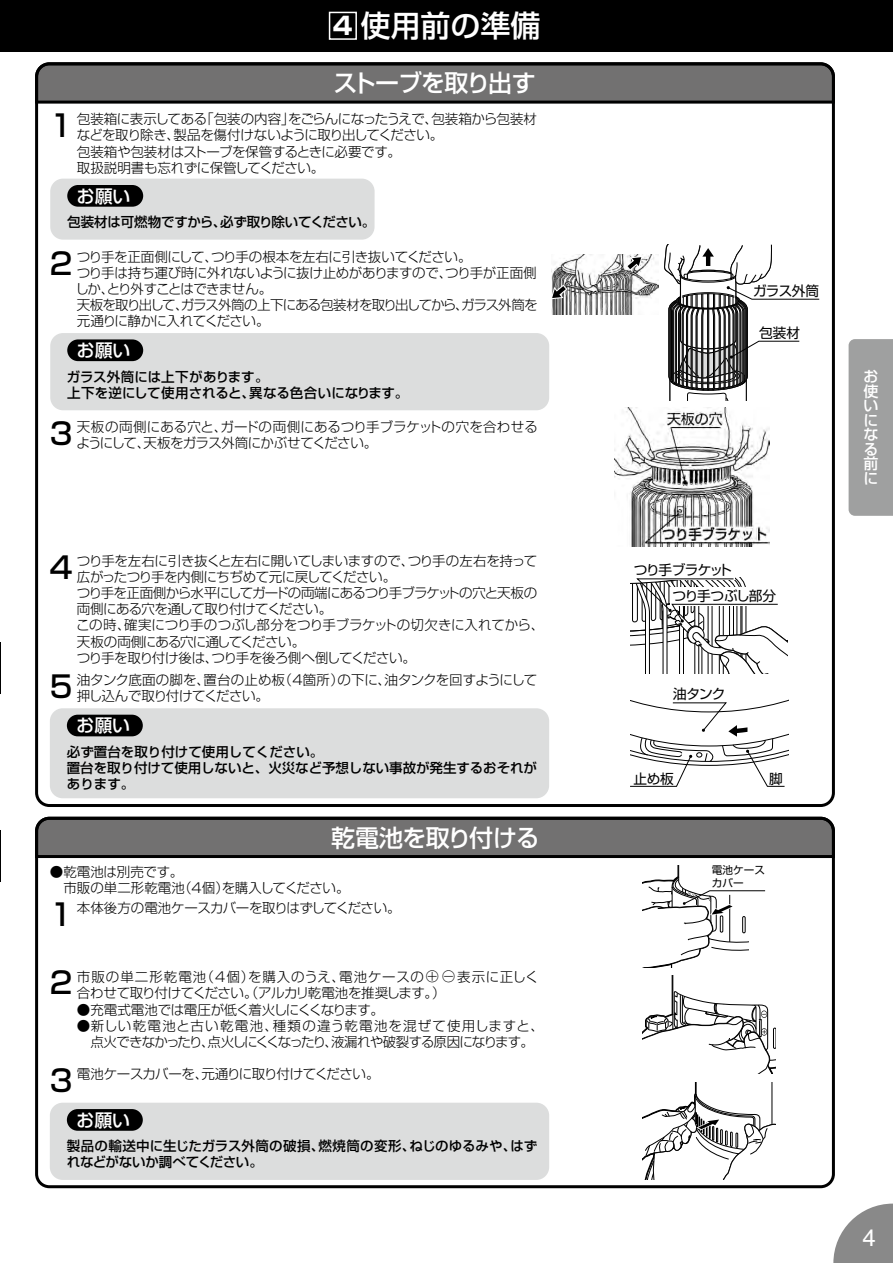
<style>
.page{position:relative;width:893px;height:1263px;background:#fff}
.page>*{position:absolute;margin:0;border:0;box-sizing:border-box;transform-origin:0 0}
.t1{font:500 30px "Shin Go Pro";color:#000}
.t2{font:500 30px "Shin Go Pro";color:#fff}
.t3{font:500 24px "Shin Go Pro";letter-spacing:-.04em;color:#fff}
.t4{font:24px "Helvetica";color:#fff}
.t5{font:500 17.85px "Shin Go Pro";color:#fff}
.t6{font:500 15px/14.5px "Shin Go Pro";color:#fff;text-align:justify}
.t7{font:13.65px/25.3px "Shin Go Pro";letter-spacing:-.08em;color:#000}
.t8{font:13.65px "Shin Go Pro";letter-spacing:-.05em;color:#000}
.t9{font:300 13.5px/16.2px "Shin Go Pro";letter-spacing:-.035em;color:#000}
.t10{font:500 13.5px/16.2px "Shin Go Pro";letter-spacing:-.005em;color:#000}
.t11{font:300 13.5px/16.2px "Shin Go Pro";letter-spacing:-.015em;color:#000}
.t12{font:300 13.5px "Shin Go Pro";letter-spacing:-.01em;color:#000}
.t13{font:300 13.5px "Shin Go Pro";letter-spacing:.005em;color:#000}
.t14{font:300 13.5px/16.2px "Shin Go Pro";color:#000}
.t15{font:10.65px/12.8px "Shin Go Pro";color:#000}
.s1{font-weight:700;font-size:24.45px}
.s2{font-size:15px}
</style>
<div class="page">
<div style="left:0;top:0;width:893px;height:51px;background:#000"></div>
<hr style="left:0;top:50px;width:893px;height:2px;background:#000">
<svg style="left:833px;top:1203px;width:60px;height:60px"></svg>
<div style="left:329px;top:12px;width:28px;height:28px;border:2px solid #fff"></div>
<svg style="left:39px;top:66px;width:792px;height:38px;background:#6a6969"></svg>
<div style="left:35px;top:62px;width:800px;height:745px;border:3px solid #000;border-radius:13px"></div>
<img style="left:614px;top:407px;width:155px;height:139px">
<svg style="left:630px;top:578px;width:158px;height:95px"></svg>
<div style="left:50px;top:179px;width:325px;height:61px;background:#dcdddd;border-radius:13px"></div>
<div style="left:67px;top:185px;width:76px;height:22px;background:#000;border-radius:11px"></div>
<svg style="left:664px;top:244px;width:156px;height:157px"></svg>
<img style="left:552px;top:254px;width:107px;height:60px">
<svg style="left:552px;top:283px;width:17px;height:17px"></svg>
<svg style="left:625px;top:255px;width:19px;height:17px"></svg>
<div style="left:50px;top:333px;width:499px;height:77px;background:#dcdddd;border-radius:13px"></div>
<div style="left:67px;top:339px;width:76px;height:22px;background:#000;border-radius:11px"></div>
<svg style="left:630px;top:700px;width:158px;height:87px"></svg>
<div style="left:50px;top:708px;width:499px;height:90px;background:#dcdddd;border-radius:13px"></div>
<div style="left:67px;top:715px;width:76px;height:21px;background:#000;border-radius:11px"></div>
<svg style="left:39px;top:816px;width:792px;height:42px;background:#6a6969"></svg>
<div style="left:35px;top:817px;width:800px;height:371px;border:3px solid #000;border-radius:13px"></div>
<div style="left:50px;top:1103px;width:499px;height:77px;background:#dcdddd;border-radius:13px"></div>
<div style="left:67px;top:1109px;width:76px;height:22px;background:#000;border-radius:11px"></div>
<svg style="left:642px;top:865px;width:124px;height:102px"></svg>
<svg style="left:642px;top:1082px;width:134px;height:98px"></svg>
<div style="left:849px;top:339px;width:44px;height:177px;background:#9fa0a0"></div>
<svg style="left:642px;top:976px;width:134px;height:97px"></svg>
<h1 class="t1" style="left:46px;top:101px;width:31px">１</h1>
<h1 class="t2" style="left:333px;top:1px;width:209px"><span class="s1">4</span> 使用前の準備</h1>
<h2 class="t3" style="left:334px;top:63px;width:204px">ストーブを取り出す</h2>
<p class="t9" style="left:77px;top:109px;width:462px">包装箱に表示してある「包装の内容」をごらんになったうえで、包装箱から包装材などを取り除き、製品を傷付けないように取り出してください。<br>包装箱や包装材はストーブを保管するときに必要です。<br>取扱説明書も忘れずに保管してください。</p>
<h3 class="t5" style="left:77px;top:181px;width:55px">お願い</h3>
<p class="t10" style="left:67px;top:212px;width:310px">包装材は可燃物ですから、必ず取り除いてください。</p>
<p class="t9" style="left:75px;top:247px;width:464px">つり手を正面側にして、つり手の根本を左右に引き抜いてください。<br>つり手は持ち運び時に外れないように抜け止めがありますので、つり手が正面側しか、とり外すことはできません。<br>天板を取り出して、ガラス外筒の上下にある包装材を取り出してから、ガラス外筒を元通りに静かに入れてください。</p>
<h1 class="t1" style="left:46px;top:238px;width:31px">２</h1>
<h3 class="t5" style="left:77px;top:335px;width:55px">お願い</h3>
<p class="t10" style="left:67px;top:367px;width:343px">ガラス外筒には上下があります。<br>上下を逆にして使用されると、異なる色合いになります。</p>
<p class="t13" style="left:77px;top:416px;width:462px">天板の両側にある穴と、ガードの両側にあるつり手ブラケットの穴を合わせる</p>
<h1 class="t1" style="left:46px;top:409px;width:31px">３</h1>
<p class="t9" style="left:76px;top:434px;width:302px">ようにして、天板をガラス外筒にかぶせてください。</p>
<p class="t8" style="left:753px;top:279px;width:68px">ガラス外筒</p>
<p class="t8" style="left:759px;top:321px;width:42px">包装材</p>
<p class="t9" style="left:76px;top:551px;width:470px">つり手を左右に引き抜くと左右に開いてしまいますので、つり手の左右を持って広がったつり手を内側にちぢめて元に戻してください。<br>つり手を正面側から水平にしてガードの両端にあるつり手ブラケットの穴と天板の両側にある穴を通して取り付けてください。<br>この時、確実につり手のつぶし部分をつり手ブラケットの切欠きに入れてから、天板の両側にある穴に通してください。<br>つり手を取り付け後は、つり手を後ろ側へ倒してください。</p>
<h1 class="t1" style="left:46px;top:542px;width:31px">４</h1>
<p class="t7" style="left:672px;top:556px;width:105px;text-indent:-38px">つり手ブラケット<br>つり手つぶし部分</p>
<p class="t12" style="left:77px;top:669px;width:462px">油タンク底面の脚を、置台の止め板（4箇所）の下に、油タンクを回すようにして</p>
<h1 class="t1" style="left:46px;top:662px;width:31px">５</h1>
<p class="t9" style="left:77px;top:686px;width:194px">押し込んで取り付けてください。</p>
<h3 class="t5" style="left:77px;top:711px;width:55px">お願い</h3>
<p class="t10" style="left:67px;top:742px;width:472px">必ず置台を取り付けて使用してください。<br>置台を取り付けて使用しないと、火災など予想しない事故が発生するおそれがあります。</p>
<h2 class="t3" style="left:331px;top:818px;width:210px">乾電池を取り付ける</h2>
<p class="t14" style="left:50px;top:862px;width:301px">●乾電池は別売です。<br>　市販の単二形乾電池（4個）を購入してください。</p>
<h1 class="t1" style="left:46px;top:890px;width:31px">１</h1>
<p class="t9" style="left:77px;top:898px;width:325px">本体後方の電池ケースカバーを取りはずしてください。</p>
<h1 class="t1" style="left:46px;top:958px;width:31px">２</h1>
<p class="t11" style="left:77px;top:967px;width:463px">市販の単二形乾電池（4個）を購入のうえ、電池ケースの<span class="s2">⊕⊖</span>表示に正しく合わせて取り付けてください。（アルカリ乾電池を推奨します。）</p>
<p class="t9" style="left:77px;top:1000px;width:309px">●充電式電池では電圧が低く着火しにくくなります。</p>
<p class="t9" style="left:77px;top:1016px;width:468px;text-align:center">●新しい乾電池と古い乾電池、種類の違う乾電池を混ぜて使用しますと、点火できなかったり、点火しにくくなったり、液漏れや破裂する原因になります。</p>
<h1 class="t1" style="left:46px;top:1056px;width:31px">３</h1>
<p class="t9" style="left:77px;top:1064px;width:304px">電池ケースカバーを、元通りに取り付けてください。</p>
<h3 class="t5" style="left:77px;top:1105px;width:55px">お願い</h3>
<p class="t10" style="left:67px;top:1136px;width:472px">製品の輸送中に生じたガラス外筒の破損、燃焼筒の変形、ねじのゆるみや、はずれなどがないか調べてください。</p>
<p class="t8" style="left:673px;top:683px;width:54px">油タンク</p>
<p class="t8" style="left:633px;top:767px;width:42px">止め板</p>
<p class="t8" style="left:769px;top:767px;width:15px">脚</p>
<p class="t15" style="left:712px;top:863px;width:55px">電池ケースカバー</p>
<p class="t6" style="left:863px;top:368px;width:16px">お使いになる前に</p>
<h2 class="t4" style="left:862px;top:1221px;width:15px">4</h2>
</div>
